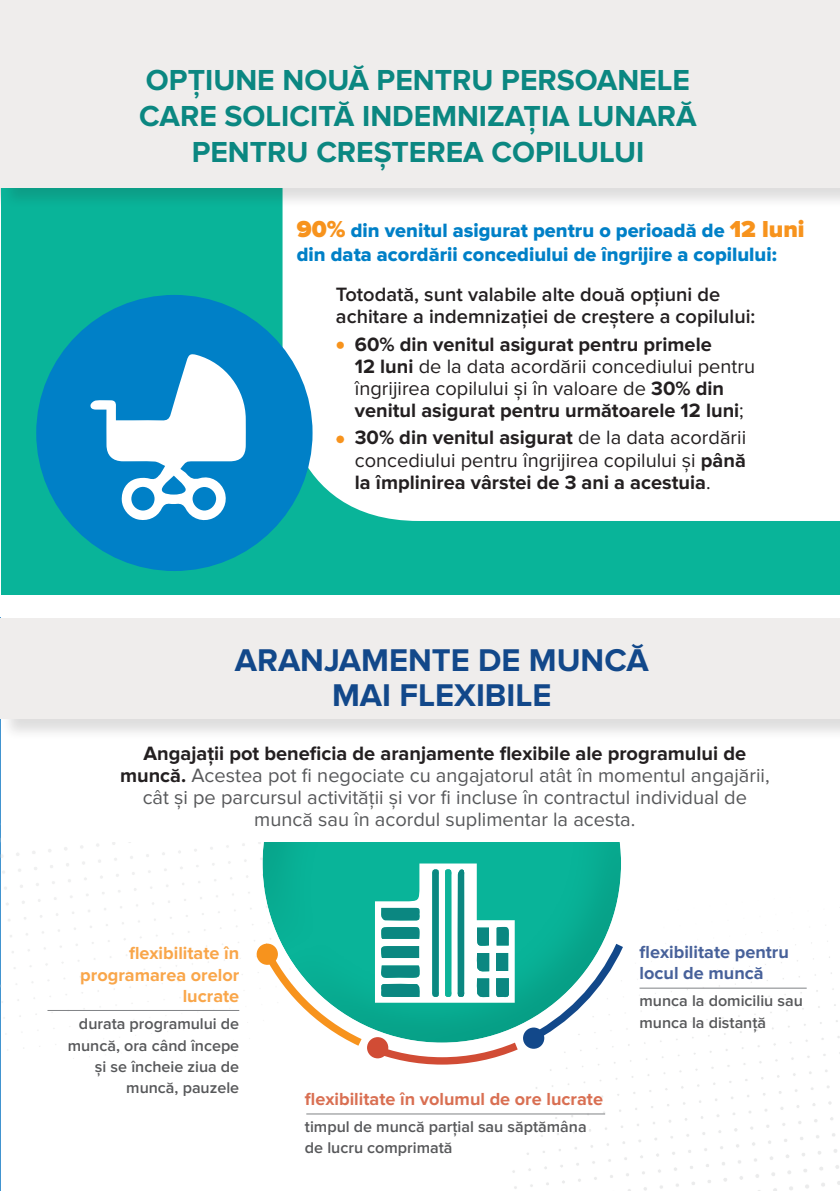
<style>
.page{position:relative;width:840px;height:1191px;background:#fff}
.page>*{position:absolute;margin:0;border:0;box-sizing:border-box;transform-origin:0 0}
.t1{font:700 32.6px/35.8px "Proxima Nova";color:#12488a;text-align:center}
.t2{font:700 30px/36px "Proxima Nova";color:#0b8781;text-align:center}
.t3{font:700 20px/22px "Proxima Nova";color:#231f20}
.t4{font:20px/22px "Proxima Nova";color:#57585a;text-align:center}
.t5{font:20px/24px "Proxima Nova Extrabld";color:#0080c7}
.t6{font:600 20px/22px "Proxima Nova";color:#231f20}
.t7{font:700 18px/21.4px "Proxima Nova";color:#f9a64a;text-align:right}
.t8{font:700 18px "Proxima Nova";color:#d96f52}
.t9{font:700 18px/21.4px "Proxima Nova";color:#47619a}
.t10{font:600 16px/21.4px "Proxima Nova";color:#57585a}
.s1{font-family:"Proxima Nova";font-weight:900;font-size:24px;color:#f7931d}
.s2{color:#f7931d}
.s3{font-weight:400}
.s4{font-family:"Freight Text Pro";font-weight:400;color:#f7931d}
.s5{font-weight:700;color:#231f20}
</style>
<div class="page">
<img style="left:458px;top:932px;width:381px;height:259px">
<hr style="left:0;top:617px;width:1px;height:574px;background:#4194d0">
<img style="left:0;top:823px;width:262px;height:234px">
<div style="left:262px;top:682px;width:360px;height:362px;background:#0b8781;opacity:.28"></div>
<svg style="left:253px;top:863px;width:376px;height:205px"></svg>
<div style="left:496px;top:953px;width:12px;height:18px;background:#0b8781"></div>
<div style="left:256px;top:943px;width:22px;height:21px;background:#f7931d;border-radius:50%"></div>
<div style="left:367px;top:1037px;width:21px;height:21px;background:#d14c35;border-radius:50%"></div>
<div style="left:522px;top:1027px;width:22px;height:21px;background:#12488a;border-radius:50%"></div>
<hr style="left:47px;top:1010px;width:192px;height:1px;background:#808285">
<hr style="left:306px;top:1113px;width:298px;height:1px;background:#808285">
<hr style="left:639px;top:987px;width:167px;height:1px;background:#808285">
<div style="left:1px;top:25px;width:838px;height:569px;background:#09b499"></div>
<div style="left:282px;top:209px;width:557px;height:312px;background:#fff"></div>
<div style="left:1px;top:0;width:838px;height:209px;background:#231f20;opacity:.15"></div>
<div style="left:0;top:0;width:839px;height:187px;background:#efedec"></div>
<div style="left:36px;top:295px;width:276px;height:276px;background:#0080c7;border-radius:50%"></div>
<svg style="left:90px;top:354px;width:156px;height:167px"></svg>
<div style="left:1px;top:700px;width:838px;height:141px;background:#fff"></div>
<div style="left:0;top:618px;width:839px;height:123px;background:#231f20;opacity:.15"></div>
<div style="left:0;top:617px;width:839px;height:101px;background:#efedec"></div>
<h2 class="t2" style="left:139px;top:63px;width:559px">Opțiune nouă pentru persoanele care solicită indemnizația lunară pentru creșterea copilului</h2>
<p class="t5" style="left:296px;top:218px;width:509px"><span class="s1">90%</span> din venitul asigurat pentru o perioadă de <span class="s1">12 luni </span>din data acordării concediului de îngrijire a copilului:</p>
<p class="t6" style="left:336px;top:284px;width:421px">Totodată, sunt valabile alte două opțiuni de achitare a indemnizației de creștere a copilului:</p>
<p class="t3" style="left:354px;top:333px;width:401px;text-indent:-19px"><span class="s2">•</span> 60% din venitul asigurat pentru primele<br>12 luni <span class="s3">de la data acordării concediului pentru îngrijirea copilului și în valoare de</span> 30% din venitul asigurat pentru următoarele 12 luni<span class="s3">;</span></p>
<p class="t3" style="left:354px;top:427px;width:392px;text-align:justify;text-indent:-19px"><span class="s4">•</span> 30% din venitul asigurat <span class="s3">de la data acordării concediului pentru îngrijirea copilului și</span> până la împlinirea vârstei de 3 ani a acestuia<span class="s3">.</span></p>
<h1 class="t1" style="left:235px;top:642px;width:415px">Aranjamente de muncă mai flexibile</h1>
<p class="t4" style="left:120px;top:742px;width:650px"><span class="s5">Angajații pot beneficia de aranjamente flexibile ale programului de muncă.</span> Acestea pot fi negociate cu angajatorul atât în momentul angajării, cât și pe parcursul activității și vor fi incluse în contractul individual de muncă sau în acordul suplimentar la acesta.</p>
<p class="t7" style="left:80px;top:942px;width:160px">flexibilitate în programarea orelor lucrate</p>
<p class="t10" style="left:68px;top:1013px;width:173px;text-align:right">durata programului de muncă, ora când începe și se încheie ziua de muncă, pauzele</p>
<p class="t8" style="left:305px;top:1088px;width:299px">flexibilitate în volumul de ore lucrate</p>
<p class="t10" style="left:305px;top:1116px;width:283px">timpul de muncă parțial sau săptămâna de lucru comprimată</p>
<p class="t9" style="left:639px;top:941px;width:151px">flexibilitate pentru locul de muncă</p>
<p class="t10" style="left:639px;top:990px;width:165px">munca la domiciliu sau munca la distanță</p>
</div>
